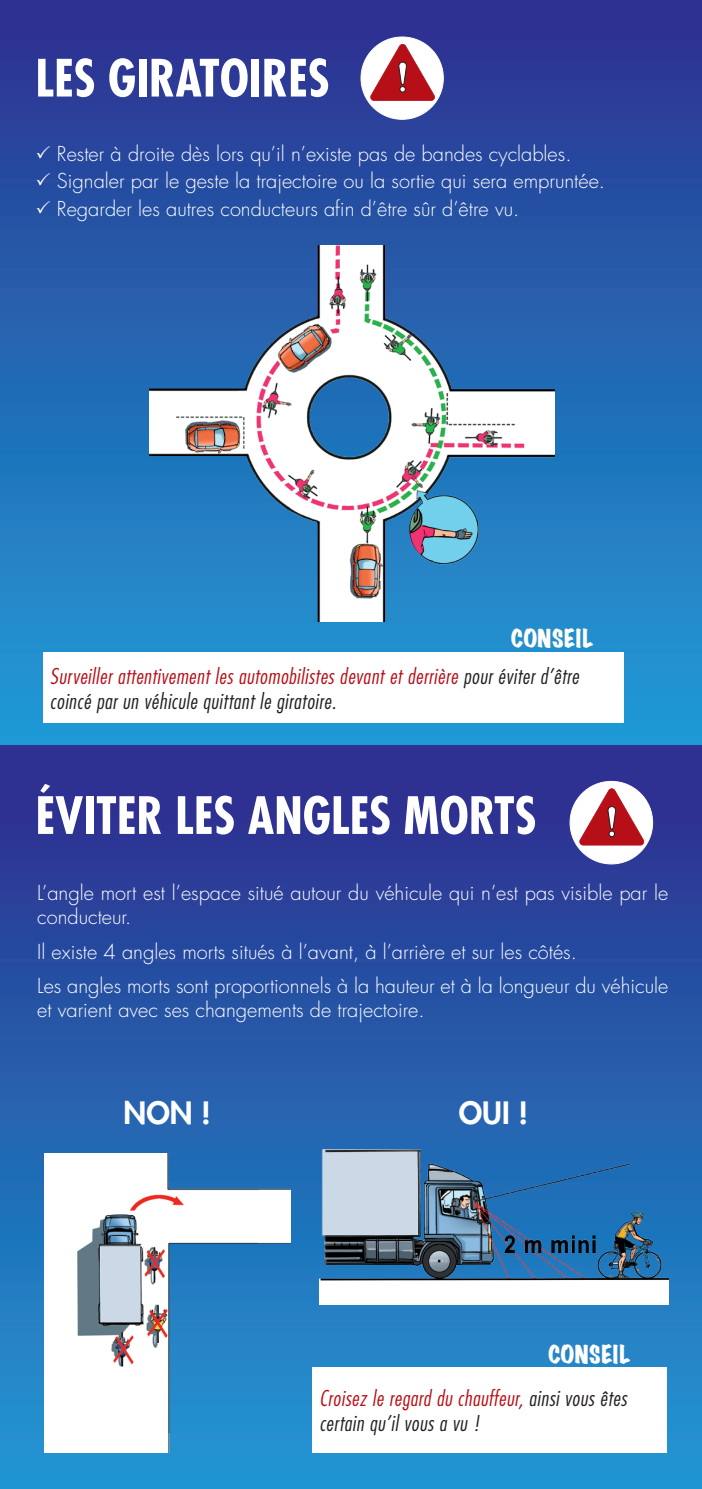
<style>
.page{position:relative;width:702px;height:1489px;background:#fff}
.page>*{position:absolute;margin:0;border:0;box-sizing:border-box;transform-origin:0 0}
.t1{font:700 condensed 50px "Futura";color:#fff}
.t2{font:800 30px "Futura";color:#fff}
.t3{font:expanded 22.5px "Marker Felt";letter-spacing:.025em;color:#fff}
.t4{font:italic 300 condensed 21.25px/25.5px "Futura";letter-spacing:.03em;color:#b70f17}
.t5{font:italic 300 condensed 21.25px/25.5px "Futura";letter-spacing:.03em;color:#231f20}
.t6{font:300 20px/27.5px "Futura";color:#fff}
.s1{color:#231f20}
.s2{color:#b70f17}
</style>
<div class="page">
<div style="left:0;top:744px;width:702px;height:744px;background:linear-gradient(to bottom,#2a2a8c,#289ed6)"></div>
<div style="left:0;top:0;width:702px;height:744px;background:linear-gradient(to bottom,#2b308f,#1f9ed7)"></div>
<div style="left:43px;top:652px;width:580px;height:71px;background:#fff"></div>
<div style="left:361px;top:37px;width:82px;height:82px;background:#fff;border-radius:50%"></div>
<svg style="left:370px;top:44px;width:65px;height:57px"></svg>
<div style="left:570px;top:781px;width:82px;height:82px;background:#fff;border-radius:50%"></div>
<svg style="left:579px;top:788px;width:65px;height:57px"></svg>
<img style="left:150px;top:245px;width:405px;height:376px">
<img style="left:45px;top:1152px;width:245px;height:300px">
<img style="left:319px;top:1116px;width:349px;height:188px">
<div style="left:312px;top:1366px;width:354px;height:86px;background:#fff"></div>
<svg style="left:37px;top:145px;width:13px;height:13px"></svg>
<svg style="left:37px;top:173px;width:13px;height:13px"></svg>
<svg style="left:37px;top:200px;width:13px;height:13px"></svg>
<h1 class="t1" style="left:35px;top:46px;width:296px">LES GIRATOIRES</h1>
<p class="t6" style="left:57px;top:140px;width:549px">Rester à droite dès lors qu’il n’existe pas de bandes cyclables.<br>Signaler par le geste la trajectoire ou la sortie qui sera empruntée.<br>Regarder les autres conducteurs afin d’être sûr d’être vu.</p>
<p class="t3" style="left:511px;top:620px;width:83px">CONSEIL</p>
<p class="t4" style="left:50px;top:663px;width:530px">Surveiller attentivement les automobilistes devant et derrière <span class="s1">pour éviter d’être coincé par un véhicule quittant le giratoire.</span></p>
<h1 class="t1" style="left:35px;top:783px;width:502px">ÉVITER LES ANGLES MORTS</h1>
<p class="t6" style="left:37px;top:880px;width:632px;line-height:24px">L’angle mort est l’espace situé autour du véhicule qui n’est pas visible par le conducteur.</p>
<p class="t6" style="left:37px;top:934px;width:632px;line-height:34.5px">Il existe 4 angles morts situés à l’avant, à l’arrière et sur les côtés.<br>Les angles morts sont proportionnels à la hauteur et à la longueur du véhicule</p>
<p class="t6" style="left:37px;top:996px;width:389px">et varient avec ses changements de trajectoire.</p>
<h2 class="t2" style="left:124px;top:1092px;width:89px">NON !</h2>
<h2 class="t2" style="left:459px;top:1092px;width:71px">OUI !</h2>
<p class="t3" style="left:548px;top:1336px;width:83px">CONSEIL</p>
<p class="t5" style="left:319px;top:1384px;width:309px"><span class="s2">Croisez le regard du chauffeur,</span> ainsi vous êtes certain qu’il vous a vu !</p>
</div>
